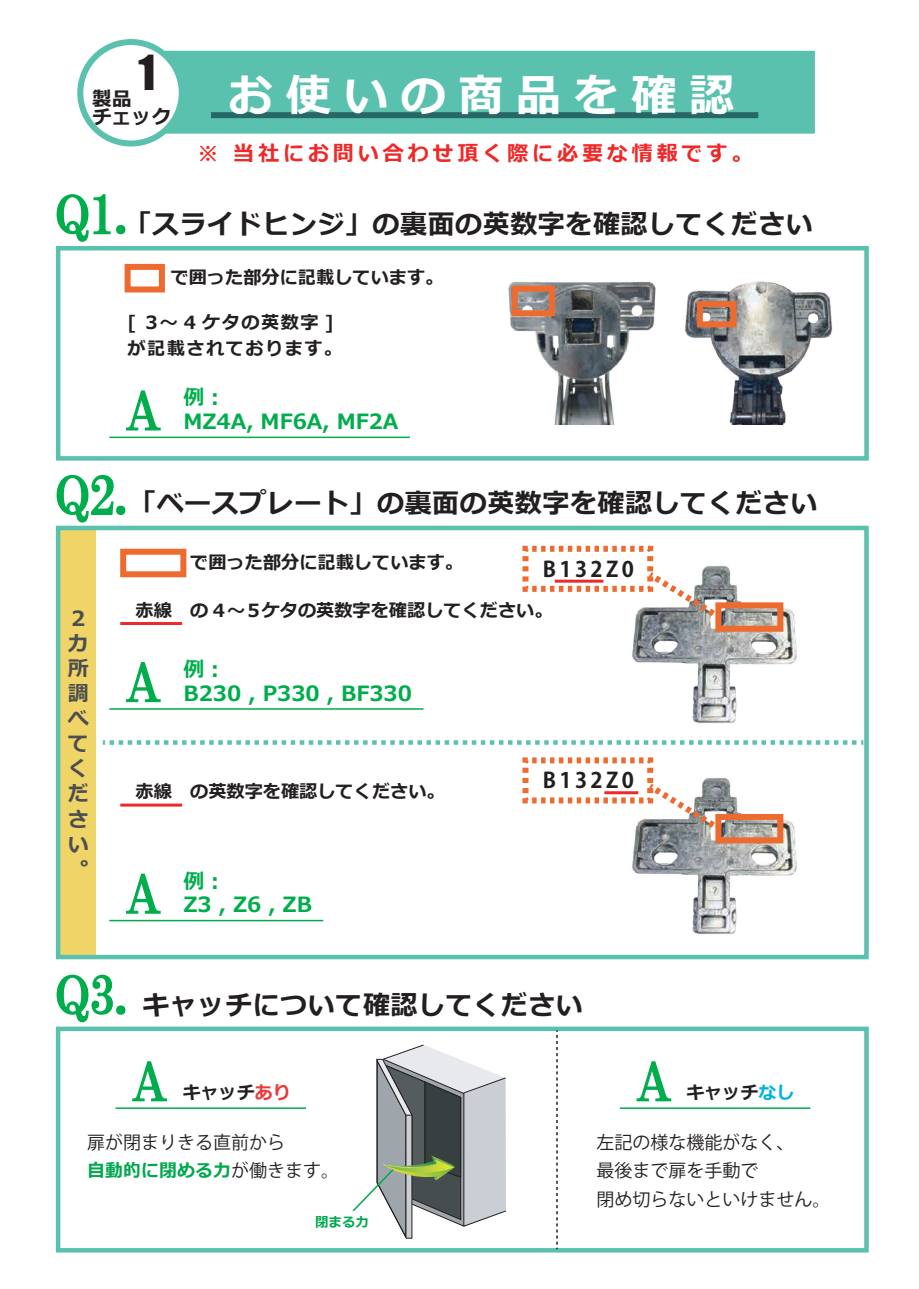
<style>
.page{position:relative;width:919px;height:1289px;background:#fff}
.page>*{position:absolute;margin:0;border:0;box-sizing:border-box;transform-origin:0 0}
.t1{font:52.5px "HGS Mincho B";color:#00ad4c}
.t2{font:700 45px "Meiryo";letter-spacing:.28em;color:#fff}
.t3{font:44.4px "Impact";color:#231f20}
.t4{font:700 27px "Meiryo";letter-spacing:.02em;color:#231f20}
.t5{font:700 21.15px "Meiryo";letter-spacing:.18em;color:#ee2928}
.t6{font:700 21.15px "Koz Go Pr 6 N";letter-spacing:.16em;color:#231f20}
.t7{font:700 21px/23.7px "Meiryo";color:#00ad4c}
.t8{font:700 20.85px/25px "Meiryo";color:#4d4e4f}
.t9{font:700 19.5px/18.8px "Meiryo";letter-spacing:.02em;color:#231f20}
.t10{font:700 18.15px "Meiryo";color:#231f20}
.t11{font:700 18.15px/26.4px "Meiryo";letter-spacing:.08em;color:#231f20}
.t12{font:18px/28.5px "Koz Go Pr 6 N";color:#231f20}
.t13{font:700 18px "Meiryo";color:#00a84e}
.t14{font:700 18px "Meiryo";color:#231f20}
.t15{font:700 13.5px "Meiryo";color:#00a84e}
.s1{color:#ea3a39}
.s2{color:#00b4dc}
.s3{font-family:"Koz Go Pr 6 N";font-weight:400;color:#231f20}
</style>
<div class="page">
<div style="left:165px;top:51px;width:649px;height:83px;background:#5ac1af"></div>
<div style="left:211px;top:112px;width:547px;height:6px;background:#276768"></div>
<div style="left:61px;top:528px;width:35px;height:429px;background:#efd567"></div>
<img style="left:632px;top:567px;width:165px;height:156px">
<div style="left:56px;top:525px;width:812px;height:434px;border:4px solid #5ac1af"></div>
<div style="left:56px;top:1026px;width:812px;height:226px;border:4px solid #5ac1af"></div>
<svg style="left:556px;top:1030px;width:1px;height:219px"></svg>
<svg style="left:352px;top:1044px;width:154px;height:194px"></svg>
<img style="left:508px;top:281px;width:148px;height:143px">
<div style="left:56px;top:246px;width:812px;height:214px;border:4px solid #5ac1af"></div>
<img style="left:685px;top:281px;width:148px;height:143px">
<div style="left:511px;top:286px;width:44px;height:30px;border:6px solid #ee6b30"></div>
<div style="left:696px;top:301px;width:40px;height:26px;border:6px solid #ee6b30"></div>
<div style="left:125px;top:264px;width:40px;height:28px;border:6px solid #ee6b30"></div>
<div style="left:80px;top:42px;width:102px;height:101px;background:#fff;border-radius:50%"></div>
<div style="left:77px;top:39px;width:108px;height:107px;border:6px solid #5ac1af;border-radius:50%"></div>
<svg style="left:56px;top:194px;width:70px;height:48px"></svg>
<svg style="left:126px;top:390px;width:35px;height:41px"></svg>
<hr style="left:109px;top:436px;width:301px;height:2px;background:#00ad4c">
<svg style="left:126px;top:662px;width:35px;height:41px"></svg>
<hr style="left:109px;top:708px;width:314px;height:1px;background:#00ad4c">
<svg style="left:56px;top:474px;width:70px;height:49px"></svg>
<div style="left:120px;top:548px;width:66px;height:29px;border:6px solid #ee6b30"></div>
<svg style="left:522px;top:545px;width:205px;height:80px"></svg>
<div style="left:715px;top:602px;width:68px;height:29px;border:6px solid #ee6b30"></div>
<hr style="left:120px;top:622px;width:62px;height:3px;background:#ec2a2d">
<img style="left:632px;top:779px;width:165px;height:156px">
<svg style="left:126px;top:873px;width:35px;height:41px"></svg>
<hr style="left:109px;top:919px;width:214px;height:2px;background:#00ad4c">
<svg style="left:522px;top:757px;width:205px;height:79px"></svg>
<div style="left:715px;top:814px;width:68px;height:29px;border:6px solid #ee6b30"></div>
<hr style="left:120px;top:803px;width:62px;height:3px;background:#ec2a2d">
<svg style="left:56px;top:974px;width:70px;height:49px"></svg>
<svg style="left:103px;top:740px;width:760px;height:4px"></svg>
<svg style="left:132px;top:1061px;width:35px;height:41px"></svg>
<hr style="left:115px;top:1107px;width:191px;height:1px;background:#00ad4c">
<svg style="left:636px;top:1061px;width:36px;height:41px"></svg>
<hr style="left:619px;top:1107px;width:191px;height:1px;background:#00ad4c">
<h3 class="t3" style="left:138px;top:38px;width:18px">1</h3>
<p class="t9" style="left:92px;top:90px;width:81px">製品<br>チェック</p>
<h2 class="t2" style="left:228px;top:64px;width:507px">お使いの商品を確認</h2>
<p class="t5" style="left:197px;top:138px;width:556px">※ 当社にお問い合わせ頂く際に必要な情報です。</p>
<h1 class="t1" style="left:55px;top:188px;width:73px">Q1.</h1>
<h3 class="t4" style="left:110px;top:205px;width:704px">　「スライドヒンジ」の裏面の英数字を確認してください</h3>
<p class="t10" style="left:171px;top:264px;width:274px">で囲った部分に記載しています。</p>
<p class="t11" style="left:128px;top:310px;width:216px">[ 3～ 4 ケタの英数字 ]が記載されております。</p>
<p class="t7" style="left:183px;top:387px;width:216px">例︓<br>MZ4A, MF6A, MF2A</p>
<h1 class="t1" style="left:125px;top:384px;width:39px">A</h1>
<h1 class="t1" style="left:55px;top:469px;width:73px">Q2.</h1>
<h3 class="t4" style="left:129px;top:483px;width:689px">「ベースプレート」の裏面の英数字を確認してください</h3>
<p class="t8" style="left:68px;top:606px;width:22px">２カ所調べてください︒</p>
<p class="t10" style="left:190px;top:549px;width:274px">で囲った部分に記載しています。</p>
<p class="t6" style="left:543px;top:557px;width:93px">B132Z0</p>
<p class="t10" style="left:136px;top:597px;width:418px">赤線　の 4～5ケタの英数字を確認してください。</p>
<h1 class="t1" style="left:125px;top:656px;width:39px">A</h1>
<p class="t7" style="left:183px;top:658px;width:43px">例︓</p>
<p class="t7" style="left:183px;top:682px;width:230px">B230 , P330 , BF330</p>
<p class="t10" style="left:136px;top:779px;width:310px">赤線　の英数字を確認してください。</p>
<h1 class="t1" style="left:125px;top:867px;width:39px">A</h1>
<p class="t7" style="left:183px;top:870px;width:43px">例︓</p>
<p class="t7" style="left:183px;top:893px;width:130px">Z3 , Z6 , ZB</p>
<p class="t6" style="left:543px;top:768px;width:93px">B132Z0</p>
<h1 class="t1" style="left:55px;top:968px;width:73px">Q3.</h1>
<h3 class="t4" style="left:143px;top:986px;width:442px">キャッチについて確認してください</h3>
<h1 class="t1" style="left:131px;top:1055px;width:39px">A</h1>
<h1 class="t1" style="left:635px;top:1055px;width:39px">A</h1>
<p class="t14" style="left:183px;top:1079px;width:109px">キャッチ<span class="s1">あり</span></p>
<p class="t14" style="left:686px;top:1080px;width:109px">キャッチ<span class="s2">なし</span></p>
<p class="t12" style="left:596px;top:1128px;width:235px">左記の様な機能がなく、<br>最後まで扉を手動で<br>閉め切らないといけません。</p>
<p class="t15" style="left:315px;top:1212px;width:55px">閉まる力</p>
<p class="t12" style="left:87px;top:1128px;width:199px">扉が閉まりきる直前から</p>
<p class="t13" style="left:87px;top:1157px;width:253px">自動的に閉める力<span class="s3">が働きます。</span></p>
</div>
